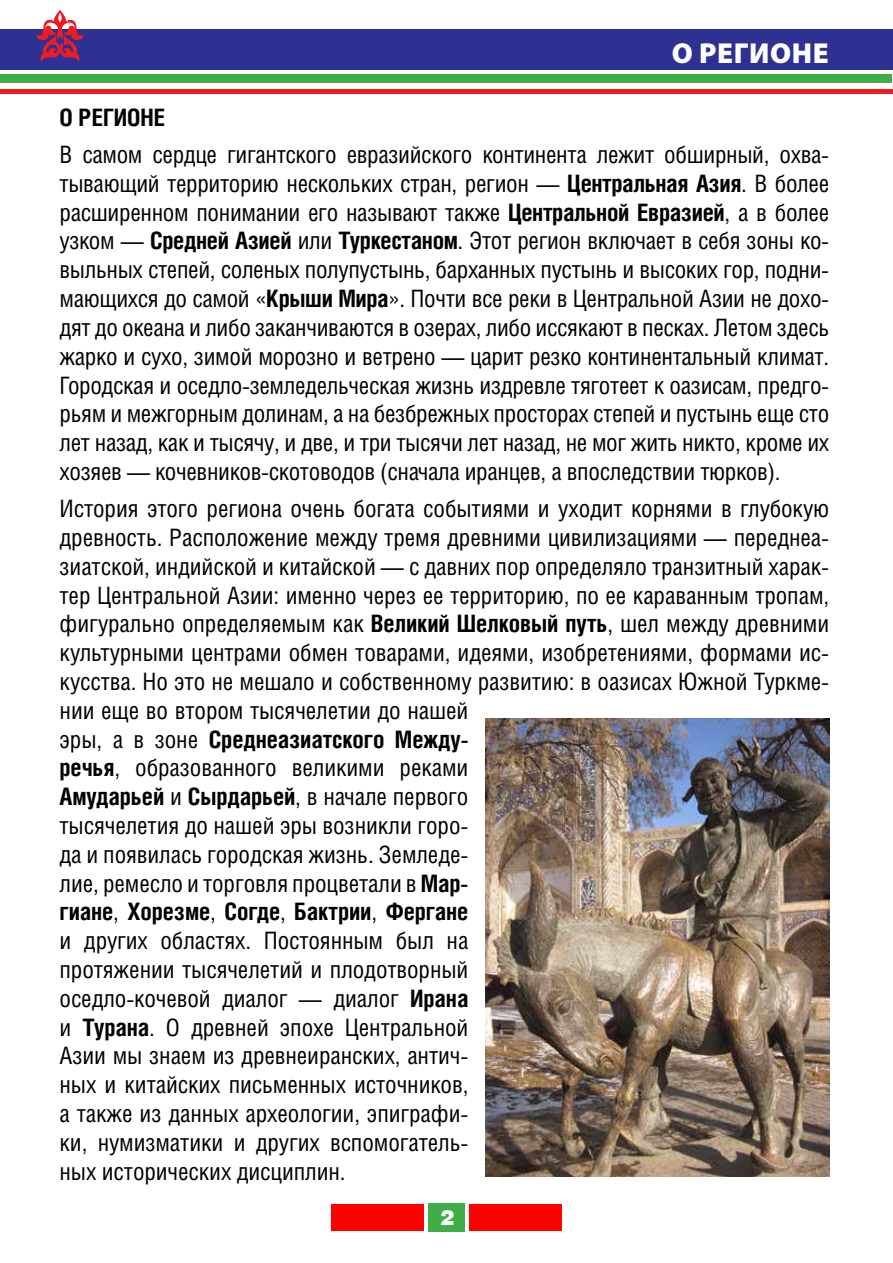
<style>
.page{position:relative;width:893px;height:1263px;background:#fff}
.page>*{position:absolute;margin:0;border:0;box-sizing:border-box;transform-origin:0 0}
.t1{font:900 28.95px "Myriad Pro";letter-spacing:.02em;color:#fff}
.t2{font:24px/28.8px "Helios Cond";letter-spacing:-.005em;color:#000;text-align:justify}
.t3{font:700 24px "Helios Cond";color:#000}
.t4{font:900 20.7px "Helios";color:#fff}
.s1{font-weight:700}
</style>
<div class="page">
<img style="left:485px;top:718px;width:344px;height:459px">
<div style="left:1px;top:29px;width:892px;height:40px;background:#2e3092"></div>
<div style="left:1px;top:74px;width:891px;height:9px;background:#41ad49"></div>
<hr style="left:1px;top:90px;width:892px;height:4px;background:#ed1d24">
<div style="left:331px;top:1204px;width:93px;height:26px;background:#f00"></div>
<div style="left:470px;top:1204px;width:92px;height:26px;background:#f00"></div>
<div style="left:429px;top:1203px;width:36px;height:28px;background:#41ad49"></div>
<svg style="left:36px;top:10px;width:48px;height:51px"></svg>
<p class="t1" style="left:672px;top:37px;width:159px">О регионе</p>
<p class="t3" style="left:60px;top:103px;width:107px">О регионе</p>
<p class="t2" style="left:60px;top:140px;width:771px">В самом сердце гигантского евразийского континента лежит обширный, охва&shy;тывающий территорию нескольких стран, регион — <span class="s1">Центральная Азия</span>. В более расширенном понимании его называют также <span class="s1">Центральной Евразией</span>, а в более узком — <span class="s1">Средней Азией</span> или <span class="s1">Туркестаном</span>. Этот регион включает в себя зоны ко&shy;выльных степей, соленых полупустынь, барханных пустынь и высоких гор, подни&shy;мающихся до самой «<span class="s1">Крыши Мира</span>». Почти все реки в Центральной Азии не дохо&shy;дят до океана и либо заканчиваются в озерах, либо иссякают в песках. Летом здесь жарко и сухо, зимой морозно и ветрено — царит резко континентальный климат.<br>Городская и оседло-земледельческая жизнь издревле тяготеет к оазисам, предго&shy;рьям и межгорным долинам, а на безбрежных просторах степей и пустынь еще сто лет назад, как и тысячу, и две, и три тысячи лет назад, не мог жить никто, кроме их хозяев — кочевников-скотоводов (сначала иранцев, а впоследствии тюрков).</p>
<p class="t2" style="left:60px;top:494px;width:771px;text-align:left">История этого региона очень богата событиями и уходит корнями в глубокую древность. Расположение между тремя древними цивилизациями — переднеа&shy;зиатской, индийской и китайской — с давних пор определяло транзитный харак&shy;тер Центральной Азии: именно через ее территорию, по ее караванным тропам, фигурально определяемым как <span class="s1">Великий Шелковый путь</span>, шел между древними культурными центрами обмен товарами, идеями, изобретениями, формами ис&shy;кусства. Но это не мешало и собственному развитию: в оазисах Южной Туркме&shy;нии еще во втором тысячелетии до нашей<br>эры, а в зоне <span class="s1">Среднеазиатского Между-<br>речья</span>, образованного великими реками<br><span class="s1">Амударьей</span> и <span class="s1">Сырдарьей</span>, в начале первого<br>тысячелетия до нашей эры возникли горо-<br>да и появилась городская жизнь. Земледе-<br>лие, ремесло и торговля процветали в <span class="s1">Мар-<br>гиане</span>, <span class="s1">Хорезме</span>, <span class="s1">Согде</span>, <span class="s1">Бактрии</span>, <span class="s1">Фергане<br></span>и других областях. Постоянным был на<br>протяжении тысячелетий и плодотворный<br>оседло-кочевой диалог — диалог <span class="s1">Ирана<br></span>и <span class="s1">Турана</span>. О древней эпохе Центральной<br>Азии мы знаем из древнеиранских, антич-<br>ных и китайских письменных источников,<br>а также из данных археологии, эпиграфи-<br>ки, нумизматики и других вспомогатель-<br>ных исторических дисциплин.</p>
<p class="t4" style="left:440px;top:1205px;width:15px">2</p>
</div>
